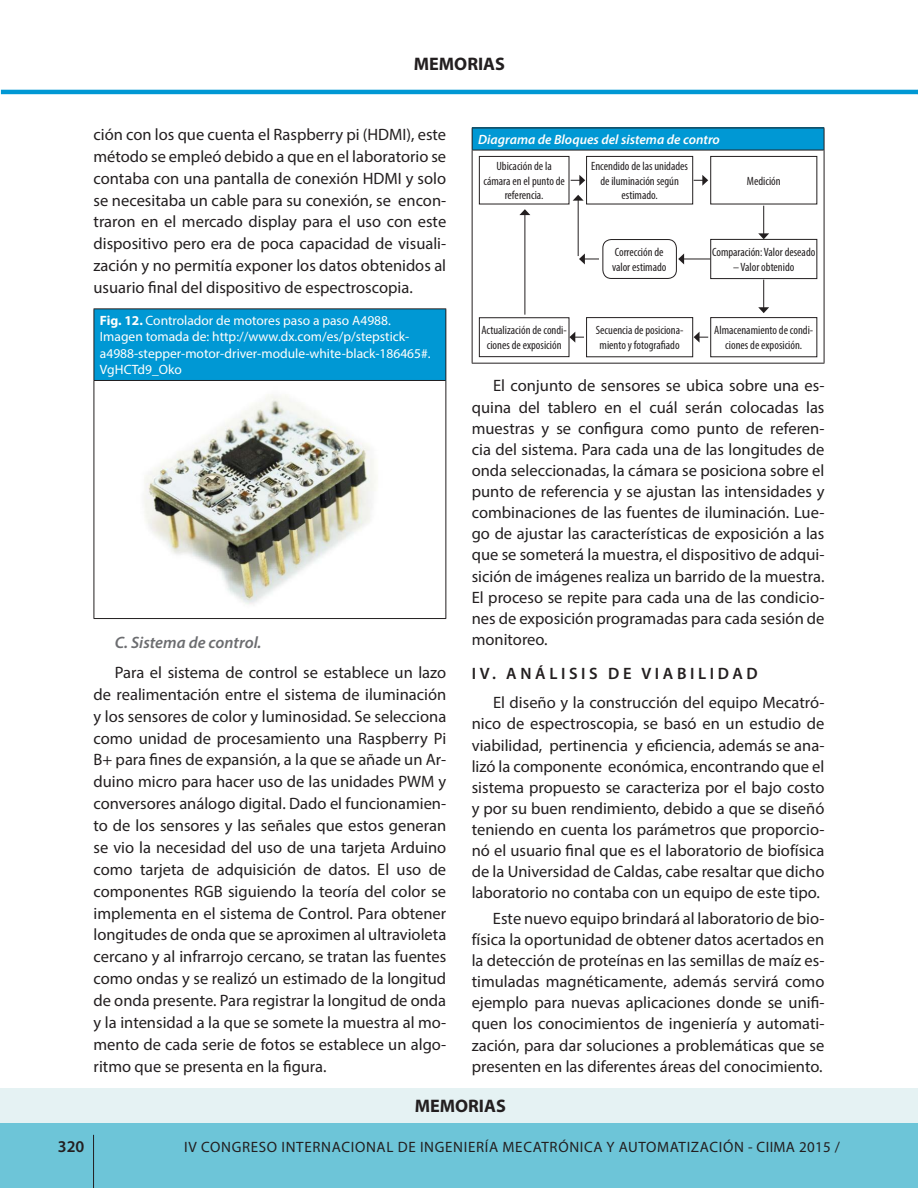
<style>
.page{position:relative;width:918px;height:1188px;background:#fff}
.page>*{position:absolute;margin:0;border:0;box-sizing:border-box;transform-origin:0 0}
.t1{font:700 18.15px "Myriad Pro";color:#231f20}
.t2{font:16.5px/21.1px "Myriad Pro";color:#231f20;text-align:justify}
.t3{font:600 16.5px "Myriad Pro";letter-spacing:.22em;color:#231f20}
.t4{font:italic 600 16.5px "Myriad Pro";color:#6c6d70}
.t5{font:15px "Myriad Pro";letter-spacing:.045em;color:#231f20}
.t6{font:13.5px/16.5px "Myriad Pro";color:#fffefc}
.t7{font:italic 600 13.5px "Myriad Pro";color:#fffefc}
.t8{font:condensed 12px/14.4px "Myriad Pro";color:#231f20;text-align:center}
.s1{font-weight:700}
</style>
<div class="page">
<div style="left:1px;top:1095px;width:917px;height:93px;background:#6dc5d8"></div>
<hr style="left:1px;top:90px;width:917px;height:4px;background:#0098d4">
<hr style="left:93px;top:1135px;width:1px;height:53px;background:#231f20">
<div style="left:0;top:1088px;width:918px;height:35px;background:#e5f2f3"></div>
<div style="left:94px;top:309px;width:352px;height:71px;background:#0098d4"></div>
<hr style="left:94px;top:308px;width:352px;height:1px;background:#231f20">
<hr style="left:94px;top:309px;width:1px;height:71px;background:#231f20">
<hr style="left:94px;top:380px;width:351px;height:1px;background:#231f20">
<hr style="left:445px;top:309px;width:1px;height:71px;background:#231f20">
<hr style="left:94px;top:381px;width:1px;height:237px;background:#231f20">
<hr style="left:445px;top:380px;width:1px;height:238px;background:#231f20">
<hr style="left:94px;top:618px;width:352px;height:1px;background:#231f20">
<img style="left:144px;top:394px;width:232px;height:210px">
<div style="left:472px;top:128px;width:352px;height:22px;background:#0098d4"></div>
<hr style="left:472px;top:128px;width:352px;height:1px;background:#231f20">
<svg style="left:472px;top:128px;width:1px;height:22px"></svg>
<hr style="left:472px;top:150px;width:352px;height:1px;background:#231f20">
<svg style="left:824px;top:128px;width:1px;height:22px"></svg>
<hr style="left:472px;top:150px;width:1px;height:213px;background:#231f20">
<hr style="left:824px;top:150px;width:1px;height:213px;background:#231f20">
<hr style="left:472px;top:363px;width:352px;height:1px;background:#231f20">
<div style="left:479px;top:156px;width:90px;height:48px;border:1px solid #231f20"></div>
<div style="left:586px;top:156px;width:107px;height:48px;border:1px solid #231f20"></div>
<div style="left:710px;top:156px;width:107px;height:48px;border:1px solid #231f20"></div>
<div style="left:602px;top:239px;width:75px;height:40px;border:1px solid #231f20;border-radius:9px"></div>
<div style="left:710px;top:239px;width:107px;height:40px;border:1px solid #231f20"></div>
<div style="left:479px;top:317px;width:90px;height:40px;border:1px solid #231f20"></div>
<div style="left:586px;top:317px;width:107px;height:40px;border:1px solid #231f20"></div>
<div style="left:710px;top:317px;width:107px;height:40px;border:1px solid #231f20"></div>
<svg style="left:571px;top:175px;width:14px;height:11px"></svg>
<svg style="left:694px;top:175px;width:14px;height:11px"></svg>
<hr style="left:525px;top:214px;width:1px;height:101px;background:#231f20">
<svg style="left:519px;top:209px;width:11px;height:6px"></svg>
<svg style="left:579px;top:254px;width:20px;height:10px"></svg>
<hr style="left:578px;top:200px;width:1px;height:56px;background:#231f20">
<svg style="left:573px;top:195px;width:11px;height:6px"></svg>
<svg style="left:678px;top:254px;width:32px;height:10px"></svg>
<svg style="left:569px;top:332px;width:15px;height:11px"></svg>
<svg style="left:694px;top:332px;width:14px;height:11px"></svg>
<svg style="left:758px;top:206px;width:11px;height:33px"></svg>
<svg style="left:758px;top:280px;width:11px;height:33px"></svg>
<p class="t1" style="left:414px;top:52px;width:93px">MEMORIAS</p>
<p class="t2" style="left:94px;top:123px;width:354px;line-height:21.9px">ción con los que cuenta el Raspberry pi (HDMI), este método se empleó debido a que en el laboratorio se contaba con una pantalla de conexión HDMI y solo se necesitaba un cable para su conexión, se encon&shy;traron en el mercado display para el uso con este dispositivo pero era de poca capacidad de visuali&shy;zación y no permitía exponer los datos obtenidos al usuario final del dispositivo de espectroscopia.</p>
<p class="t6" style="left:100px;top:312px;width:332px"><span class="s1">Fig. 12.</span> Controlador de motores paso a paso A4988.<br>Imagen tomada de: http://www.dx.com/es/p/stepstick&shy;a4988-stepper-motor-driver-module-white-black-186465#.<br>VgHCTd9_Oko</p>
<p class="t4" style="left:115px;top:632px;width:148px">C. Sistema de control.</p>
<p class="t2" style="left:94px;top:661px;width:354px;line-height:21.9px;text-indent:21px">Para el sistema de control se establece un lazo de realimentación entre el sistema de iluminación y los sensores de color y luminosidad. Se selecciona como unidad de procesamiento una Raspberry Pi B+ para fines de expansión, a la que se añade un Ar&shy;duino micro para hacer uso de las unidades PWM y conversores análogo digital. Dado el funcionamien&shy;to de los sensores y las señales que estos generan se vio la necesidad del uso de una tarjeta Arduino como tarjeta de adquisición de datos. El uso de componentes RGB siguiendo la teoría del color se implementa en el sistema de Control. Para obtener longitudes de onda que se aproximen al ultravioleta cercano y al infrarrojo cercano, se tratan las fuentes como ondas y se realizó un estimado de la longitud de onda presente. Para registrar la longitud de onda y la intensidad a la que se somete la muestra al mo&shy;mento de cada serie de fotos se establece un algo&shy;ritmo que se presenta en la figura.</p>
<p class="t7" style="left:478px;top:131px;width:243px">Diagrama de Bloques del sistema de contro</p>
<p class="t8" style="left:483px;top:159px;width:83px">Ubicación de la cámara en el punto de referencia.</p>
<p class="t8" style="left:591px;top:159px;width:98px">Encendido de las unidades de iluminación según estimado.</p>
<p class="t8" style="left:747px;top:173px;width:35px">Medición</p>
<p class="t8" style="left:612px;top:245px;width:56px;text-align:left">Corrección de valor estimado</p>
<p class="t8" style="left:712px;top:245px;width:105px">Comparación: Valor deseado</p>
<p class="t8" style="left:733px;top:259px;width:63px">– Valor obtenido</p>
<p class="t8" style="left:482px;top:323px;width:87px">Actualización de condi&shy;ciones de exposición</p>
<p class="t8" style="left:596px;top:323px;width:89px">Secuencia de posiciona&shy;miento y fotografiado</p>
<p class="t8" style="left:714px;top:323px;width:101px">Almacenamiento de condi&shy;ciones de exposición.</p>
<p class="t2" style="left:472px;top:375px;width:354px;text-indent:21px">El conjunto de sensores se ubica sobre una es&shy;quina del tablero en el cuál serán colocadas las muestras y se configura como punto de referen&shy;cia del sistema. Para cada una de las longitudes de onda seleccionadas, la cámara se posiciona sobre el punto de referencia y se ajustan las intensidades y combinaciones de las fuentes de iluminación. Lue&shy;go de ajustar las características de exposición a las que se someterá la muestra, el dispositivo de adqui&shy;sición de imágenes realiza un barrido de la muestra.<br>El proceso se repite para cada una de las condicio&shy;nes de exposición programadas para cada sesión de monitoreo.</p>
<p class="t3" style="left:472px;top:663px;width:287px">IV. ANÁLISIS DE VIABILIDAD</p>
<p class="t2" style="left:472px;top:692px;width:354px;text-indent:21px">El diseño y la construcción del equipo Mecatró&shy;nico de espectroscopia, se basó en un estudio de viabilidad, pertinencia y eficiencia, además se ana&shy;lizó la componente económica, encontrando que el sistema propuesto se caracteriza por el bajo costo y por su buen rendimiento, debido a que se diseñó teniendo en cuenta los parámetros que proporcio&shy;nó el usuario final que es el laboratorio de biofísica de la Universidad de Caldas, cabe resaltar que dicho laboratorio no contaba con un equipo de este tipo.</p>
<p class="t2" style="left:472px;top:907px;width:354px;text-indent:21px">Este nuevo equipo brindará al laboratorio de bio&shy;física la oportunidad de obtener datos acertados en la detección de proteínas en las semillas de maíz es&shy;timuladas magnéticamente, además servirá como ejemplo para nuevas aplicaciones donde se unifi&shy;quen los conocimientos de ingeniería y automati&shy;zación, para dar soluciones a problemáticas que se presenten en las diferentes áreas del conocimiento.</p>
<p class="t1" style="left:415px;top:1094px;width:93px">MEMORIAS</p>
<p class="t3" style="left:58px;top:1136px;width:28px">320</p>
<p class="t5" style="left:184px;top:1138px;width:657px">IV CONGRESO INTERNACIONAL DE INGENIERÍA MECATRÓNICA Y AUTOMATIZACIÓN - CIIMA 2015 /</p>
</div>
